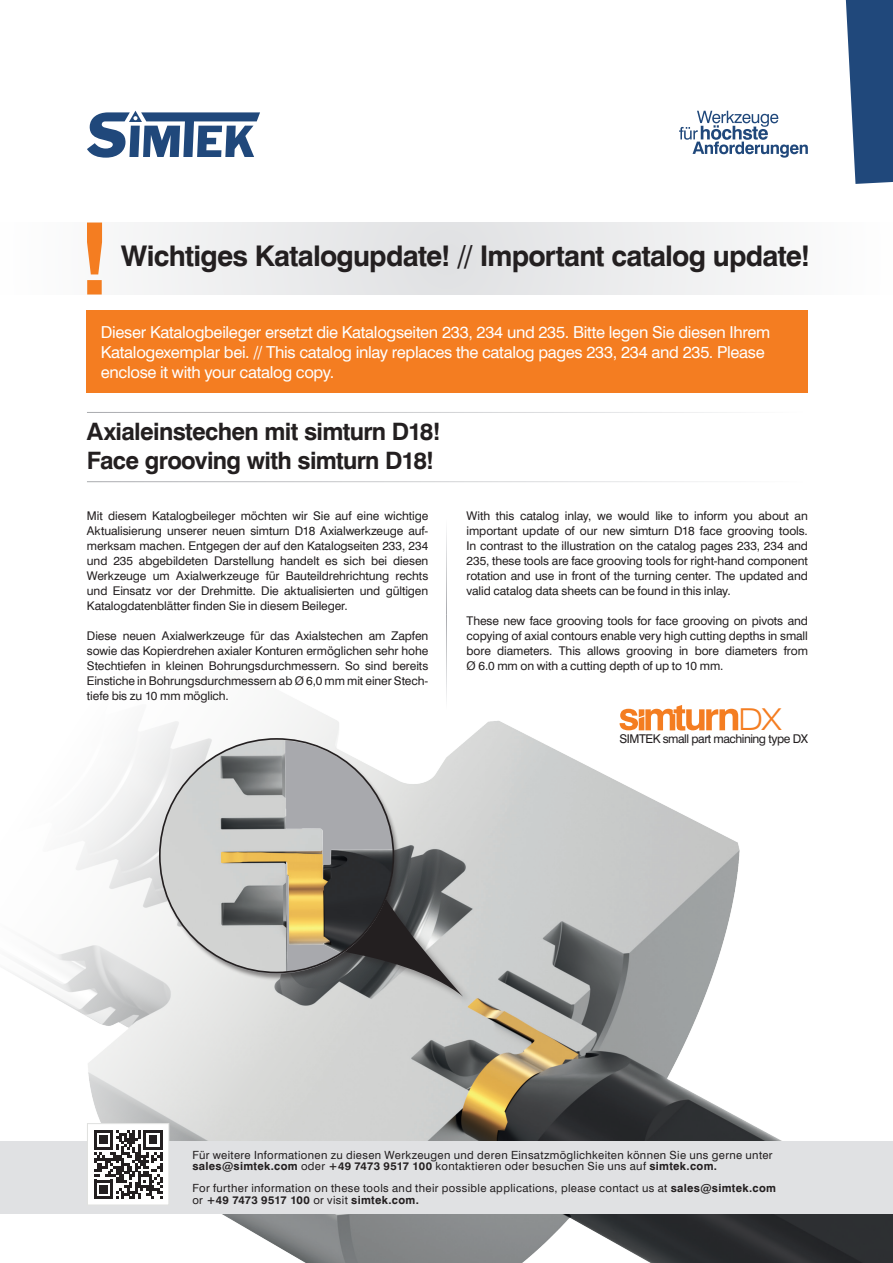
<style>
.page{position:relative;width:893px;height:1263px;background:#fff}
.page>*{position:absolute;margin:0;border:0;box-sizing:border-box;transform-origin:0 0}
.t1{font:700 100.05px "Swiss 721 BTWGL4";color:#f47d21}
.t2{font:300 expanded 30.15px "Swiss 721 BT";color:#f47d21}
.t3{font:700 28.5px "Swiss 721 BTWGL4";letter-spacing:-.03em;color:#231f20}
.t4{font:700 24px/28.8px "Swiss 721 BTWGL4";letter-spacing:-.03em;color:#231f20}
.t5{font:16.5px/19.8px "Swiss 721 BTWGL4";letter-spacing:-.02em;color:#fff}
.t6{font:12.15px "Swiss 721 BT";letter-spacing:-.04em;color:#231f20}
.t7{font:12px/15px "Swiss 721 BTWGL4";letter-spacing:-.01em;color:#231f20;text-align:justify}
.t8{font:11.25px/11.2px "Swiss 721 BTWGL4";letter-spacing:.03em;color:#231f20}
.s1{font-weight:700}
</style>
<div class="page">
<div style="left:87px;top:310px;width:721px;height:83px;background:#f47d21"></div>
<svg style="left:142px;top:222px;width:610px;height:73px;fill:#eaebec"></svg>
<img style="left:11px;top:701px;width:882px;height:562px">
<svg style="left:87px;top:111px;width:173px;height:47px"></svg>
<svg style="left:679px;top:111px;width:129px;height:47px"></svg>
<svg style="left:846px;top:0;width:47px;height:184px;background:#375b88"></svg>
<div style="left:257px;top:874px;width:216px;height:133px;background:#231f20;opacity:.4"></div>
<svg style="left:258px;top:875px;width:205px;height:122px;background:#868787"></svg>
<div style="left:159px;top:739px;width:242px;height:242px;background:#231f20;opacity:.5"></div>
<img style="left:160px;top:739px;width:233px;height:233px;border-radius:117px">
<div style="left:0;top:1141px;width:893px;height:73px;background:#e0e1e3"></div>
<div style="left:87px;top:1123px;width:82px;height:82px;background:#fff"></div>
<svg style="left:94px;top:1130px;width:68px;height:69px"></svg>
<div style="left:87px;top:1123px;width:82px;height:82px;border:1px solid #e0e1df"></div>
<hr style="left:446px;top:614px;width:1px;height:96px;background:#fff">
<svg style="left:620px;top:705px;width:118px;height:25px"></svg>
<h1 class="t1" style="left:78px;top:190px;width:35px">!</h1>
<h3 class="t5" style="left:101px;top:322px;width:671px">Dieser Katalogbeileger ersetzt die Katalogseiten 233, 234 und 235. Bitte legen Sie diesen Ihrem<br>Katalogexemplar bei. // This catalog inlay replaces the catalog pages 233, 234 and 235. Please enclose it with your catalog copy.</h3>
<h3 class="t3" style="left:121px;top:236px;width:691px">Wichtiges Katalogupdate! // Important catalog update!</h3>
<h3 class="t4" style="left:87px;top:417px;width:355px">Axialeinstechen mit simturn D18!<br>Face grooving with simturn D18!</h3>
<p class="t7" style="left:87px;top:508px;width:343px">Mit diesem Katalogbeileger möchten wir Sie auf eine wichtige Aktualisierung unserer neuen simturn D18 Axialwerkzeuge auf&shy;merksam machen. Entgegen der auf den Katalogseiten 233, 234 und 235 abgebildeten Darstellung handelt es sich bei diesen Werkzeuge um Axialwerkzeuge für Bauteildrehrichtung rechts und Einsatz vor der Drehmitte. Die aktualisierten und gültigen Katalogdatenblätter finden Sie in diesem Beileger.</p>
<p class="t7" style="left:87px;top:628px;width:343px">Diese neuen Axialwerkzeuge für das Axialstechen am Zapfen sowie das Kopierdrehen axialer Konturen ermöglichen sehr hohe Stechtiefen in kleinen Bohrungsdurchmessern. So sind bereits Einstiche in Bohrungsdurchmessern ab Ø 6,0 mm mit einer Stech&shy;tiefe bis zu 10 mm möglich.</p>
<p class="t7" style="left:467px;top:508px;width:343px">With this catalog inlay, we would like to inform you about an important update of our new simturn D18 face grooving tools.<br>In contrast to the illustration on the catalog pages 233, 234 and 235, these tools are face grooving tools for right-hand component rotation and use in front of the turning center. The updated and valid catalog data sheets can be found in this inlay.</p>
<p class="t7" style="left:467px;top:613px;width:343px">These new face grooving tools for face grooving on pivots and copying of axial contours enable very high cutting depths in small bore diameters. This allows grooving in bore diameters from Ø 6.0 mm on with a cutting depth of up to 10 mm.</p>
<h2 class="t2" style="left:739px;top:702px;width:45px">DX</h2>
<p class="t6" style="left:620px;top:732px;width:190px">SIMTEK small part machining type DX</p>
<p class="t8" style="left:192px;top:1148px;width:582px">Für weitere Informationen zu diesen Werkzeugen und deren Einsatzmöglichkeiten können Sie uns gerne unter <span class="s1">sales@simtek.com</span> oder <span class="s1">+49 7473 9517 100</span> kontaktieren oder besuchen Sie uns auf <span class="s1">simtek.com.</span></p>
<p class="t8" style="left:192px;top:1182px;width:585px">For further information on these tools and their possible applications, please contact us at <span class="s1">sales@simtek.com </span>or <span class="s1">+49 7473 9517 100</span> or visit <span class="s1">simtek.com.</span></p>
</div>
